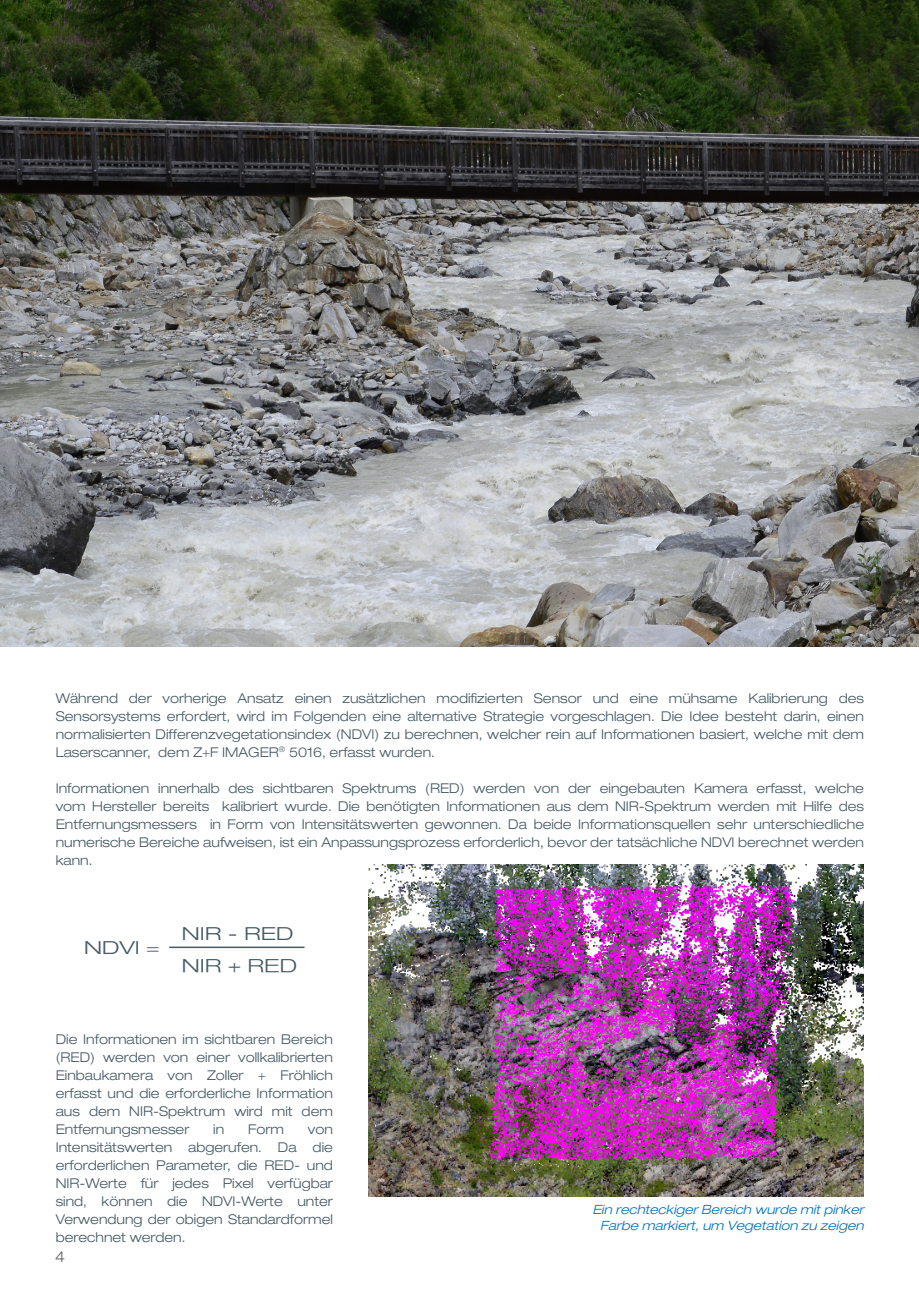
<style>
.page{position:relative;width:919px;height:1297px;background:#fff}
.page>*{position:absolute;margin:0;border:0;box-sizing:border-box;transform-origin:0 0}
.t1{font:300 expanded 18px "Helvetica Neue";color:#465a64;scale:1.25 1}
.t2{font:300 expanded 18px "Helvetica Neue LT";color:#465a64;scale:1.25 1}
.t3{font:300 expanded 15px "Helvetica Neue";color:#636366}
.t4{font:300 expanded 13.5px/18px "Helvetica Neue";color:#465a64;text-align:justify}
.t5{font:italic 300 expanded 12.75px/16.5px "Helvetica Neue";color:#0072bc;text-align:right}
</style>
<div class="page">
<img style="left:0;top:0;width:918px;height:646px">
<hr style="left:169px;top:946px;width:135px;height:2px;background:#465a64">
<img style="left:368px;top:864px;width:495px;height:332px">
<p class="t4" style="left:56px;top:689px;width:809px">Während der vorherige Ansatz einen zusätzlichen modifizierten Sensor und eine mühsame Kalibrierung des Sensorsystems erfordert, wird im Folgenden eine alternative Strategie vorgeschlagen. Die Idee besteht darin, einen normalisierten Differenzvegetationsindex (NDVI) zu berechnen, welcher rein auf Informationen basiert, welche mit dem Laserscanner, dem Z+F IMAGER<sup>®</sup> 5016, erfasst wurden.</p>
<p class="t4" style="left:56px;top:779px;width:809px">Informationen innerhalb des sichtbaren Spektrums (RED) werden von der eingebauten Kamera erfasst, welche vom Hersteller bereits kalibriert wurde. Die benötigten Informationen aus dem NIR-Spektrum werden mit Hilfe des Entfernungsmessers in Form von Intensitätswerten gewonnen. Da beide Informationsquellen sehr unterschiedliche numerische Bereiche aufweisen, ist ein Anpassungsprozess erforderlich, bevor der tatsächliche NDVI berechnet werden kann.</p>
<h1 class="t1" style="left:84px;top:937px;width:62px">NDVI =</h1>
<h1 class="t1" style="left:182px;top:923px;width:91px">NIR - RED</h1>
<h1 class="t2" style="left:182px;top:954px;width:94px">NIR + RED</h1>
<p class="t4" style="left:56px;top:1030px;width:279px">Die Informationen im sichtbaren Bereich (RED) werden von einer vollkalibrierten Einbaukamera von Zoller + Fröhlich erfasst und die erforderliche Information aus dem NIR-Spektrum wird mit dem Entfernungsmesser</p>
<p class="t4" style="left:213px;top:1120px;width:12px">in</p>
<p class="t4" style="left:248px;top:1120px;width:37px">Form</p>
<p class="t4" style="left:56px;top:1120px;width:279px;text-indent:252px">von Intensitätswerten abgerufen. Da die erforderlichen Parameter, die RED- und NIR-Werte für jedes Pixel verfügbar sind, können die NDVI-Werte unter Verwendung der obigen Standardformel berechnet werden.</p>
<p class="t3" style="left:55px;top:1247px;width:12px">4</p>
<p class="t5" style="left:592px;top:1201px;width:273px">Ein rechteckiger Bereich wurde mit pinker<br>Farbe markiert, um Vegetation zu zeigen</p>
</div>
